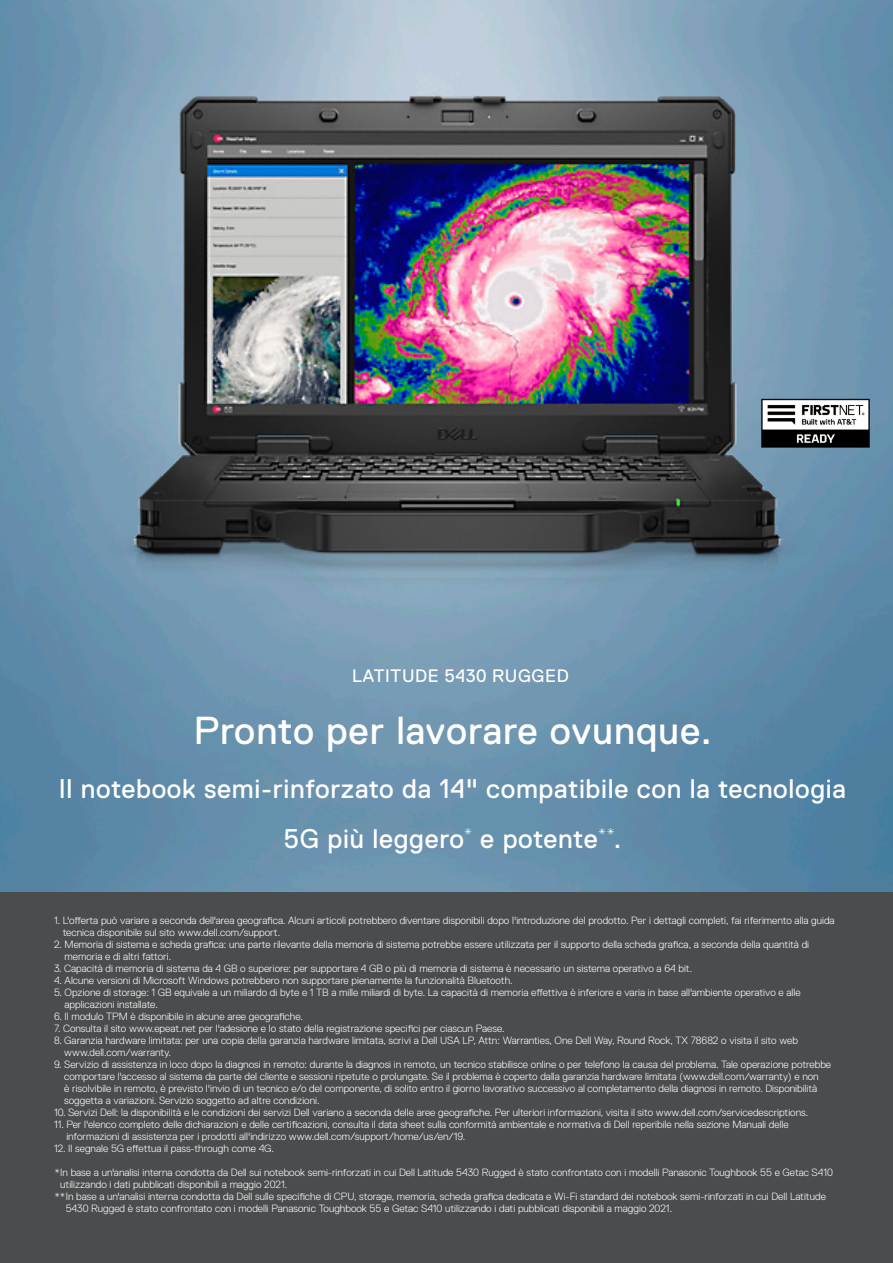
<style>
.page{position:relative;width:893px;height:1263px;background:#fff}
.page>*{position:absolute;margin:0;border:0;box-sizing:border-box;transform-origin:0 0}
.t1{font:39px "Dell Replica";letter-spacing:.025em;color:#fff}
.t2{font:27px/49.5px "Dell Replica";letter-spacing:.025em;color:#fff;text-align:center}
.t3{font:18px "Dell Replica";letter-spacing:.035em;color:#fff}
.t4{font:300 10.5px/12px "Dell Replica";color:#fff}
</style>
<div class="page">
<div style="left:0;top:891px;width:893px;height:372px;background:#4b4c4d"></div>
<img style="left:0;top:0;width:893px;height:891px">
<img style="left:831px;top:383px;width:58px;height:82px">
<img style="left:83px;top:55px;width:748px;height:536px">
<p class="t3" style="left:352px;top:665px;width:218px">LATITUDE 5430 RUGGED</p>
<p class="t1" style="left:194px;top:709px;width:520px">Pronto per lavorare ovunque.</p>
<p class="t2" style="left:59px;top:764px;width:789px">Il notebook semi-rinforzato da 14" compatibile con la tecnologia<br>5G più leggero<sup>*</sup> e potente<sup>**</sup>.</p>
<p class="t4" style="left:63px;top:915px;width:773px;text-indent:-9px">1. L'offerta può variare a seconda dell'area geografica. Alcuni articoli potrebbero diventare disponibili dopo l'introduzione del prodotto. Per i dettagli completi, fai riferimento alla guida tecnica disponibile sul sito www.dell.com/support.</p>
<p class="t4" style="left:65px;top:939px;width:746px;text-indent:-11px">2. Memoria di sistema e scheda grafica: una parte rilevante della memoria di sistema potrebbe essere utilizzata per il supporto della scheda grafica, a seconda della quantità di memoria e di altri fattori.</p>
<p class="t4" style="left:54px;top:963px;width:640px">3. Capacità di memoria di sistema da 4 GB o superiore: per supportare 4 GB o più di memoria di sistema è necessario un sistema operativo a 64 bit.</p>
<p class="t4" style="left:54px;top:975px;width:460px">4. Alcune versioni di Microsoft Windows potrebbero non supportare pienamente la funzionalità Bluetooth.</p>
<p class="t4" style="left:64px;top:987px;width:738px;text-indent:-10px">5. Opzione di storage: 1 GB equivale a un miliardo di byte e 1 TB a mille miliardi di byte. La capacità di memoria effettiva è inferiore e varia in base all'ambiente operativo e alle applicazioni installate.</p>
<p class="t4" style="left:54px;top:1011px;width:251px">6. Il modulo TPM è disponibile in alcune aree geografiche.</p>
<p class="t4" style="left:54px;top:1023px;width:452px">7. Consulta il sito www.epeat.net per l'adesione e lo stato della registrazione specifici per ciascun Paese.</p>
<p class="t4" style="left:64px;top:1035px;width:735px;text-indent:-10px">8. Garanzia hardware limitata: per una copia della garanzia hardware limitata, scrivi a Dell USA LP, Attn: Warranties, One Dell Way, Round Rock, TX 78682 o visita il sito web www.dell.com/warranty.</p>
<p class="t4" style="left:64px;top:1059px;width:768px;text-indent:-10px">9. Servizio di assistenza in loco dopo la diagnosi in remoto: durante la diagnosi in remoto, un tecnico stabilisce online o per telefono la causa del problema. Tale operazione potrebbe comportare l'accesso al sistema da parte del cliente e sessioni ripetute o prolungate. Se il problema è coperto dalla garanzia hardware limitata (www.dell.com/warranty) e non<br>è risolvibile in remoto, è previsto l'invio di un tecnico e/o del componente, di solito entro il giorno lavorativo successivo al completamento della diagnosi in remoto. Disponibilità soggetta a variazioni. Servizio soggetto ad altre condizioni.</p>
<p class="t4" style="left:54px;top:1107px;width:756px">10. Servizi Dell: la disponibilità e le condizioni dei servizi Dell variano a seconda delle aree geografiche. Per ulteriori informazioni, visita il sito www.dell.com/servicedescriptions.</p>
<p class="t4" style="left:66px;top:1119px;width:724px;text-indent:-12px">11. Per l'elenco completo delle dichiarazioni e delle certificazioni, consulta il data sheet sulla conformità ambientale e normativa di Dell reperibile nella sezione Manuali delle informazioni di assistenza per i prodotti all'indirizzo www.dell.com/support/home/us/en/19.</p>
<p class="t4" style="left:54px;top:1143px;width:222px">12. Il segnale 5G effettua il pass-through come 4G.</p>
<p class="t4" style="left:60px;top:1167px;width:774px;text-indent:-6px">*In base a un'analisi interna condotta da Dell sui notebook semi-rinforzati in cui Dell Latitude 5430 Rugged è stato confrontato con i modelli Panasonic Toughbook 55 e Getac S410 utilizzando i dati pubblicati disponibili a maggio 2021.</p>
<p class="t4" style="left:66px;top:1191px;width:762px;text-indent:-12px">**In base a un'analisi interna condotta da Dell sulle specifiche di CPU, storage, memoria, scheda grafica dedicata e Wi-Fi standard dei notebook semi-rinforzati in cui Dell Latitude<br>5430 Rugged è stato confrontato con i modelli Panasonic Toughbook 55 e Getac S410 utilizzando i dati pubblicati disponibili a maggio 2021.</p>
</div>
